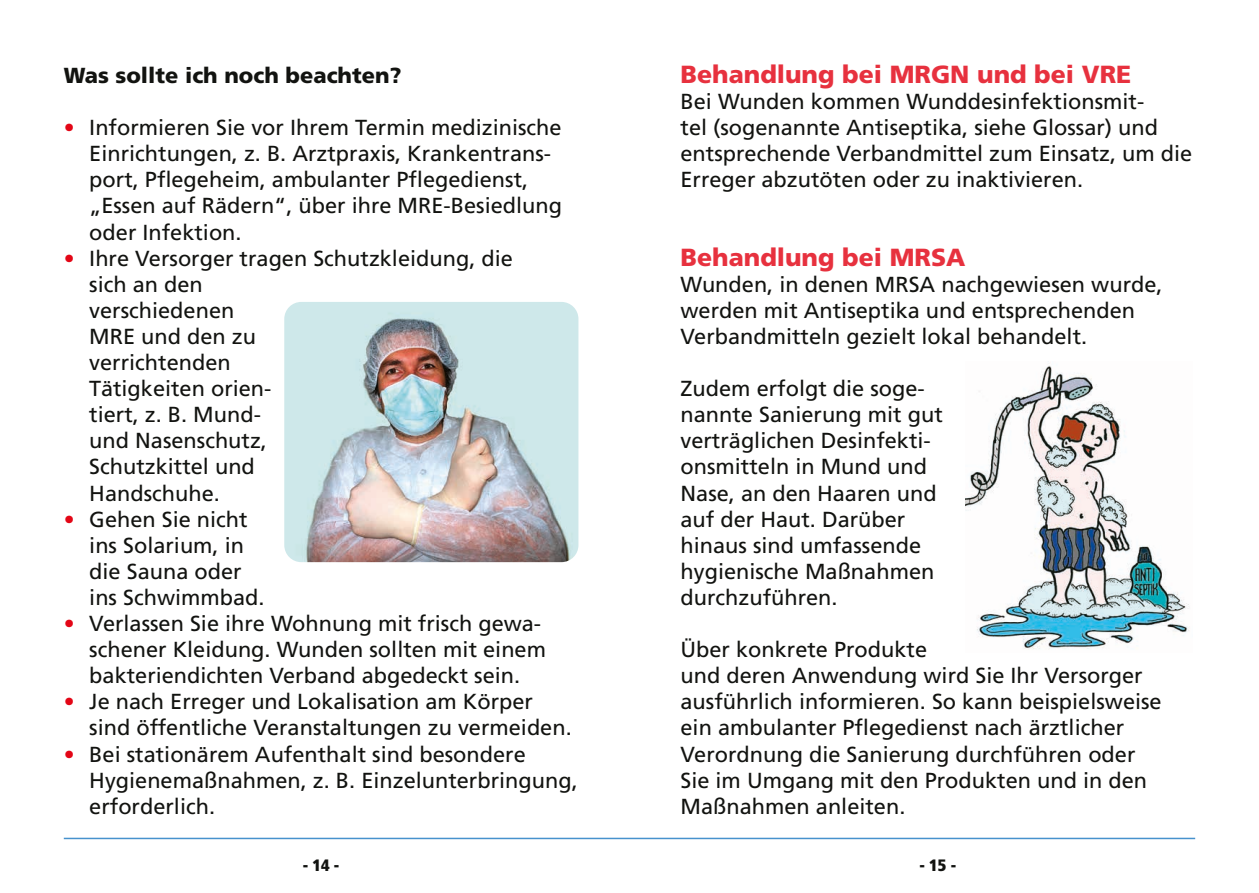
<style>
.page{position:relative;width:1259px;height:893px;background:#fff}
.page>*{position:absolute;margin:0;border:0;box-sizing:border-box;transform-origin:0 0}
.t1{font:900 24.75px "Frutiger LT Std";color:#e7313e}
.t2{font:21.75px/26.1px "Frutiger LT Std";color:#121310}
.t3{font:900 21.75px "Frutiger LT Std";color:#121310}
.t4{font:900 condensed 16.5px "Frutiger LT Std";color:#121310}
.s1{color:#e30616}
</style>
<div class="page">
<hr style="left:64px;top:838px;width:1131px;height:1px;background:#4792cd">
<img style="left:284px;top:302px;width:294px;height:260px">
<img style="left:965px;top:365px;width:224px;height:284px">
<p class="t3" style="left:64px;top:62px;width:339px">Was sollte ich noch beachten?</p>
<p class="t2" style="left:89px;top:115px;width:474px;text-indent:-26px"><span class="s1">•</span> Informieren Sie vor Ihrem Termin medizinische Einrichtungen, z. B. Arztpraxis, Krankentrans&shy;port, Pflegeheim, ambulanter Pflegedienst, „Essen auf Rädern“, über ihre MRE-Besiedlung oder Infektion.</p>
<p class="t2" style="left:89px;top:245px;width:425px;text-indent:-26px"><span class="s1">•</span> Ihre Versorger tragen Schutzkleidung, die sich an den<br>verschiedenen<br>MRE und den zu<br>verrichtenden<br>Tätigkeiten orien-<br>tiert, z. B. Mund-<br>und Nasenschutz,<br>Schutzkittel und<br>Handschuhe.</p>
<p class="t2" style="left:89px;top:506px;width:177px;text-indent:-26px"><span class="s1">•</span> Gehen Sie nicht ins Solarium, in die Sauna oder ins Schwimmbad.</p>
<p class="t2" style="left:89px;top:611px;width:458px;text-indent:-26px"><span class="s1">•</span> Verlassen Sie ihre Wohnung mit frisch gewa&shy;schener Kleidung. Wunden sollten mit einem bakteriendichten Verband abgedeckt sein.</p>
<p class="t2" style="left:89px;top:689px;width:484px;text-indent:-26px"><span class="s1">•</span> Je nach Erreger und Lokalisation am Körper sind öffentliche Veranstaltungen zu vermeiden.</p>
<p class="t2" style="left:89px;top:741px;width:490px;text-indent:-26px"><span class="s1">•</span> Bei stationärem Aufenthalt sind besondere<br>Hygienemaßnahmen, z. B. Einzelunterbringung, erforderlich.</p>
<p class="t1" style="left:680px;top:59px;width:452px">Behandlung bei MRGN und bei VRE</p>
<p class="t2" style="left:680px;top:89px;width:513px">Bei Wunden kommen Wunddesinfektionsmit-<br>tel (sogenannte Antiseptika, siehe Glossar) und entsprechende Verbandmittel zum Einsatz, um die Erreger abzutöten oder zu inaktivieren.</p>
<p class="t1" style="left:680px;top:242px;width:286px">Behandlung bei MRSA</p>
<p class="t2" style="left:680px;top:271px;width:483px">Wunden, in denen MRSA nachgewiesen wurde, werden mit Antiseptika und entsprechenden<br>Verbandmitteln gezielt lokal behandelt.</p>
<p class="t2" style="left:680px;top:376px;width:264px">Zudem erfolgt die soge&shy;nannte Sanierung mit gut verträglichen Desinfekti&shy;onsmitteln in Mund und<br>Nase, an den Haaren und auf der Haut. Darüber hinaus sind umfassende hygienische Maßnahmen durchzuführen.</p>
<p class="t2" style="left:680px;top:637px;width:483px">Über konkrete Produkte<br>und deren Anwendung wird Sie Ihr Versorger ausführlich informieren. So kann beispielsweise ein ambulanter Pflegedienst nach ärztlicher Verordnung die Sanierung durchführen oder Sie im Umgang mit den Produkten und in den Maßnahmen anleiten.</p>
<p class="t4" style="left:303px;top:855px;width:38px">- 14 -</p>
<p class="t4" style="left:919px;top:855px;width:38px">- 15 -</p>
</div>
